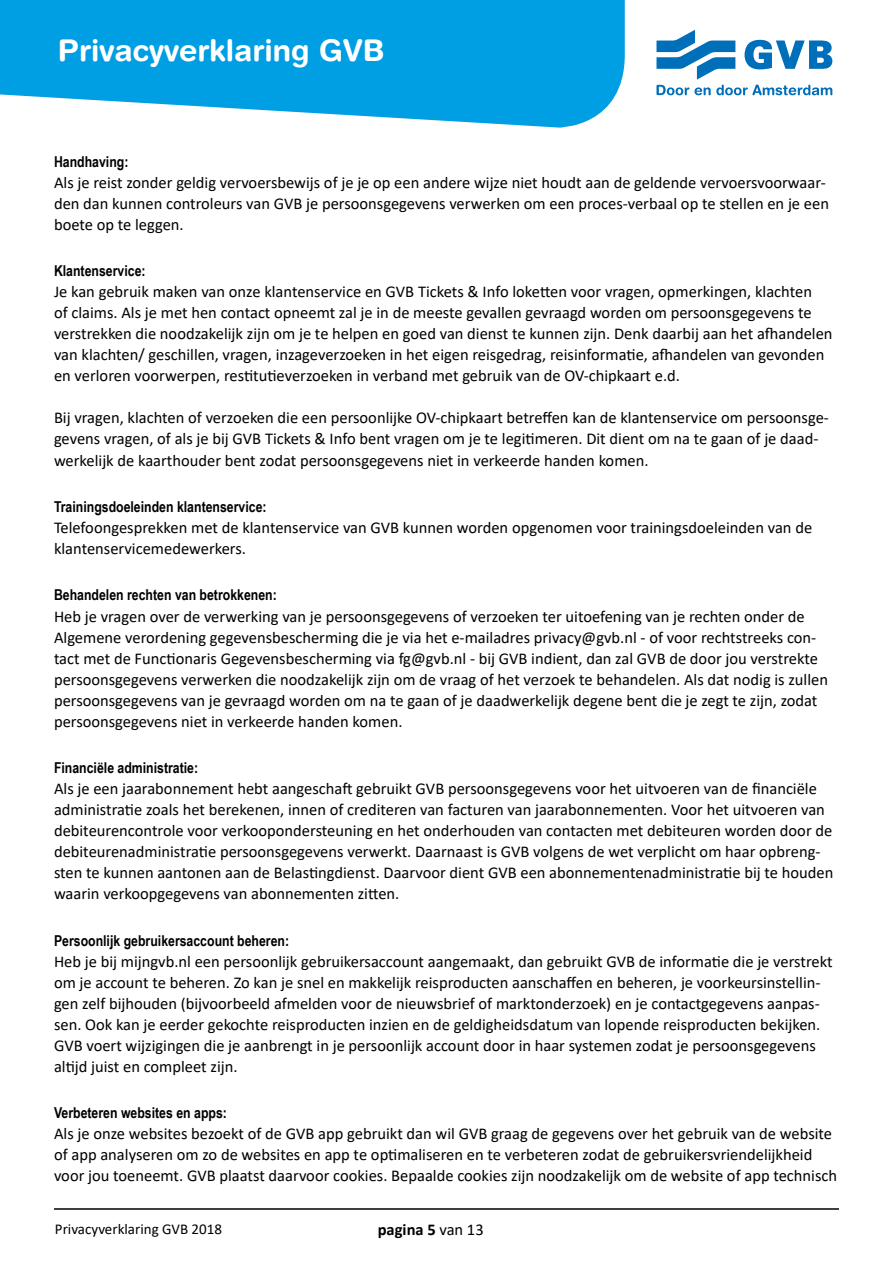
<style>
.page{position:relative;width:893px;height:1263px;background:#fff}
.page>*{position:absolute;margin:0;border:0;box-sizing:border-box;transform-origin:0 0}
.t1{font:700 30px "Helvetica Rounded LT";color:#fff}
.t2{font:16.5px/21px "Calibri";color:#000}
.t3{font:700 16.5px "Calibri";color:#000}
.t4{font:700 15px "Arial Narrow";color:#000}
.t5{font:15px "Calibri";color:#000}
.s1{font-weight:400}
</style>
<div class="page">
<hr style="left:54px;top:1208px;width:785px;height:2px;background:#000">
<svg style="left:0;top:0;width:625px;height:128px;background:#21abe6"></svg>
<svg style="left:656px;top:30px;width:79px;height:49px"></svg>
<svg style="left:744px;top:40px;width:88px;height:29px"></svg>
<svg style="left:656px;top:85px;width:176px;height:10px"></svg>
<h1 class="t1" style="left:58px;top:32px;width:328px">Privacyverklaring GVB</h1>
<p class="t4" style="left:54px;top:150px;width:76px">Handhaving:</p>
<p class="t2" style="left:54px;top:172px;width:776px">Als je reist zonder geldig vervoersbewijs of je je op een andere wijze niet houdt aan de geldende vervoersvoorwaar&shy;den dan kunnen controleurs van GVB je persoonsgegevens verwerken om een proces-verbaal op te stellen en je een boete op te leggen.</p>
<p class="t4" style="left:54px;top:260px;width:93px">Klantenservice:</p>
<p class="t2" style="left:54px;top:281px;width:780px">Je kan gebruik maken van onze klantenservice en GVB Tickets &amp; Info loketten voor vragen, opmerkingen, klachten<br>of claims. Als je met hen contact opneemt zal je in de meeste gevallen gevraagd worden om persoonsgegevens te verstrekken die noodzakelijk zijn om je te helpen en goed van dienst te kunnen zijn. Denk daarbij aan het afhandelen van klachten/ geschillen, vragen, inzageverzoeken in het eigen reisgedrag, reisinformatie, afhandelen van gevonden en verloren voorwerpen, restitutieverzoeken in verband met gebruik van de OV-chipkaart e.d.</p>
<p class="t2" style="left:54px;top:407px;width:776px">Bij vragen, klachten of verzoeken die een persoonlijke OV-chipkaart betreffen kan de klantenservice om persoonsge&shy;gevens vragen, of als je bij GVB Tickets &amp; Info bent vragen om je te legitimeren. Dit dient om na te gaan of je daad&shy;werkelijk de kaarthouder bent zodat persoonsgegevens niet in verkeerde handen komen.</p>
<p class="t4" style="left:54px;top:495px;width:214px">Trainingsdoeleinden klantenservice:</p>
<p class="t2" style="left:54px;top:517px;width:760px">Telefoongesprekken met de klantenservice van GVB kunnen worden opgenomen voor trainingsdoeleinden van de klantenservicemedewerkers.</p>
<p class="t4" style="left:54px;top:584px;width:224px">Behandelen rechten van betrokkenen:</p>
<p class="t2" style="left:54px;top:605px;width:776px">Heb je vragen over de verwerking van je persoonsgegevens of verzoeken ter uitoefening van je rechten onder de Algemene verordening gegevensbescherming die je via het e-mailadres privacy@gvb.nl - of voor rechtstreeks con&shy;tact met de Functionaris Gegevensbescherming via fg@gvb.nl - bij GVB indient, dan zal GVB de door jou verstrekte persoonsgegevens verwerken die noodzakelijk zijn om de vraag of het verzoek te behandelen. Als dat nodig is zullen persoonsgegevens van je gevraagd worden om na te gaan of je daadwerkelijk degene bent die je zegt te zijn, zodat persoonsgegevens niet in verkeerde handen komen.</p>
<p class="t4" style="left:54px;top:756px;width:146px">Financiële administratie:</p>
<p class="t2" style="left:54px;top:778px;width:781px">Als je een jaarabonnement hebt aangeschaft gebruikt GVB persoonsgegevens voor het uitvoeren van de financiële administratie zoals het berekenen, innen of crediteren van facturen van jaarabonnementen. Voor het uitvoeren van debiteurencontrole voor verkoopondersteuning en het onderhouden van contacten met debiteuren worden door de debiteurenadministratie persoonsgegevens verwerkt. Daarnaast is GVB volgens de wet verplicht om haar opbreng&shy;sten te kunnen aantonen aan de Belastingdienst. Daarvoor dient GVB een abonnementenadministratie bij te houden waarin verkoopgegevens van abonnementen zitten.</p>
<p class="t4" style="left:54px;top:929px;width:237px">Persoonlijk gebruikersaccount beheren:</p>
<p class="t2" style="left:54px;top:950px;width:780px">Heb je bij mijngvb.nl een persoonlijk gebruikersaccount aangemaakt, dan gebruikt GVB de informatie die je verstrekt om je account te beheren. Zo kan je snel en makkelijk reisproducten aanschaffen en beheren, je voorkeursinstellin&shy;gen zelf bijhouden (bijvoorbeeld afmelden voor de nieuwsbrief of marktonderzoek) en je contactgegevens aanpas&shy;sen. Ook kan je eerder gekochte reisproducten inzien en de geldigheidsdatum van lopende reisproducten bekijken.<br>GVB voert wijzigingen die je aanbrengt in je persoonlijk account door in haar systemen zodat je persoonsgegevens altijd juist en compleet zijn.</p>
<p class="t4" style="left:54px;top:1101px;width:174px">Verbeteren websites en apps:</p>
<p class="t2" style="left:54px;top:1123px;width:785px">Als je onze websites bezoekt of de GVB app gebruikt dan wil GVB graag de gegevens over het gebruik van de website of app analyseren om zo de websites en app te optimaliseren en te verbeteren zodat de gebruikersvriendelijkheid voor jou toeneemt. GVB plaatst daarvoor cookies. Bepaalde cookies zijn noodzakelijk om de website of app technisch</p>
<p class="t5" style="left:55px;top:1218px;width:169px">Privacyverklaring GVB 2018</p>
<p class="t3" style="left:378px;top:1218px;width:107px">pagina 5 <span class="s1">van 13</span></p>
</div>
